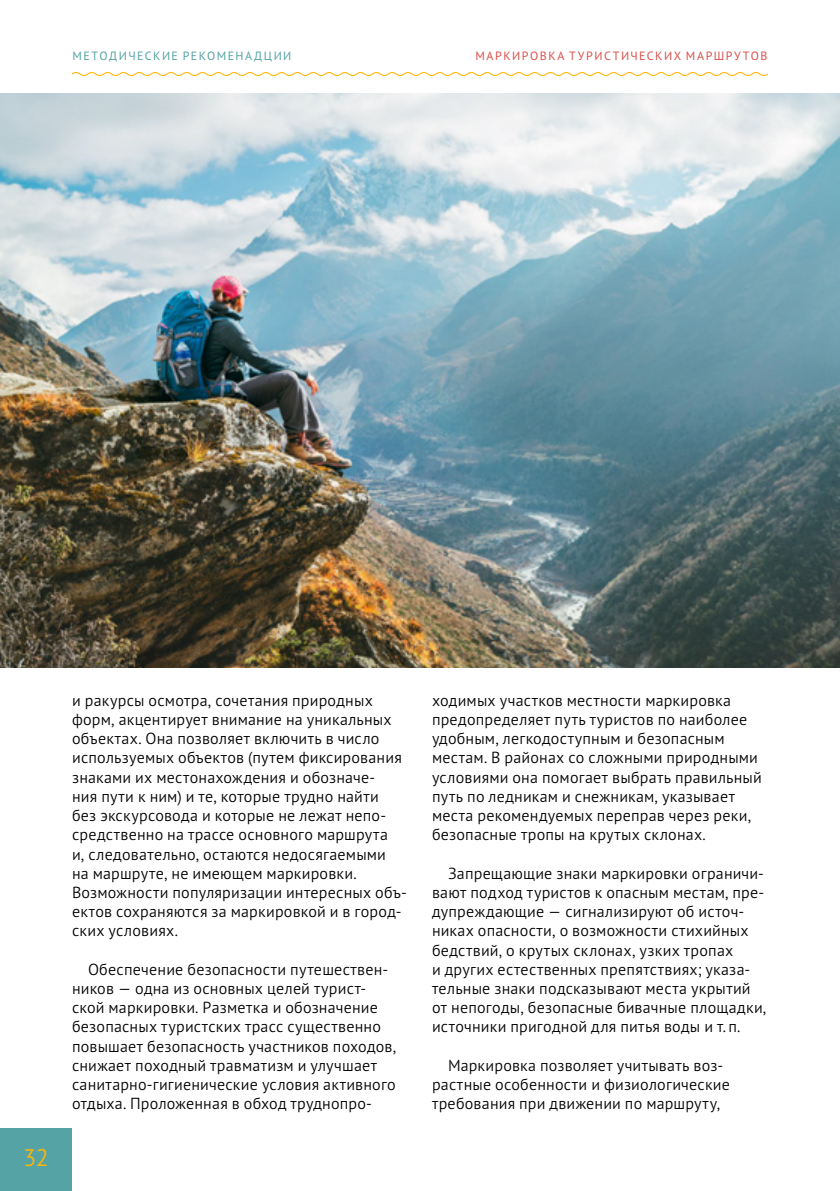
<style>
.page{position:relative;width:840px;height:1191px;background:#fff}
.page>*{position:absolute;margin:0;border:0;box-sizing:border-box;transform-origin:0 0}
.t1{font:300 24px "PT Sans Pro";color:#ffb605}
.t2{font:300 16px/19.2px "PT Sans Pro";letter-spacing:.01em;color:#000}
.t3{font:12px "PT Sans Pro";letter-spacing:.125em;color:#db504b}
.t4{font:12px "PT Sans Pro";letter-spacing:.12em;color:#55a3a5}
</style>
<div class="page">
<svg style="left:71px;top:72px;width:698px;height:4px"></svg>
<img style="left:0;top:93px;width:839px;height:574px">
<div style="left:0;top:1128px;width:72px;height:63px;background:#55a3a5"></div>
<p class="t4" style="left:72px;top:48px;width:220px">МЕТОДИЧЕСКИЕ РЕКОМЕНАДЦИИ</p>
<p class="t3" style="left:475px;top:48px;width:293px">МАРКИРОВКА ТУРИСТИЧЕСКИХ МАРШРУТОВ</p>
<h1 class="t1" style="left:24px;top:1142px;width:26px">32</h1>
<p class="t2" style="left:72px;top:690px;width:336px">и ракурсы осмотра, сочетания природных форм, акцентирует внимание на уникальных объектах. Она позволяет включить в число используемых объектов (путем фиксирования знаками их местонахождения и обозначе‑<br>ния пути к ним) и те, которые трудно найти без экскурсовода и которые не лежат непо‑ средственно на трассе основного маршрута<br>и, следовательно, остаются недосягаемыми<br>на маршруте, не имеющем маркировки.<br>Возможности популяризации интересных объ‑ ектов сохраняются за маркировкой и в город‑ ских условиях.</p>
<p class="t2" style="left:72px;top:959px;width:325px;text-indent:16px">Обеспечение безопасности путешествен‑ ников — одна из основных целей турист‑ ской маркировки. Разметка и обозначение безопасных туристских трасс существенно повышает безопасность участников походов, снижает походный травматизм и улучшает санитарно-гигиенические условия активного отдыха. Проложенная в обход труднопро‑</p>
<p class="t2" style="left:432px;top:690px;width:331px">ходимых участков местности маркировка предопределяет путь туристов по наиболее удобным, легкодоступным и безопасным местам. В районах со сложными природными условиями она помогает выбрать правильный путь по ледникам и снежникам, указывает места рекомендуемых переправ через реки, безопасные тропы на крутых склонах.</p>
<p class="t2" style="left:432px;top:863px;width:336px;text-indent:16px">Запрещающие знаки маркировки ограничи‑ вают подход туристов к опасным местам, пре‑ дупреждающие — сигнализируют об источ‑ никах опасности, о возможности стихийных бедствий, о крутых склонах, узких тропах<br>и других естественных препятствиях; указа‑ тельные знаки подсказывают места укрытий от непогоды, безопасные бивачные площадки, источники пригодной для питья воды и т. п.</p>
<p class="t2" style="left:432px;top:1055px;width:299px;text-indent:16px">Маркировка позволяет учитывать воз‑ растные особенности и физиологические требования при движении по маршруту,</p>
</div>
